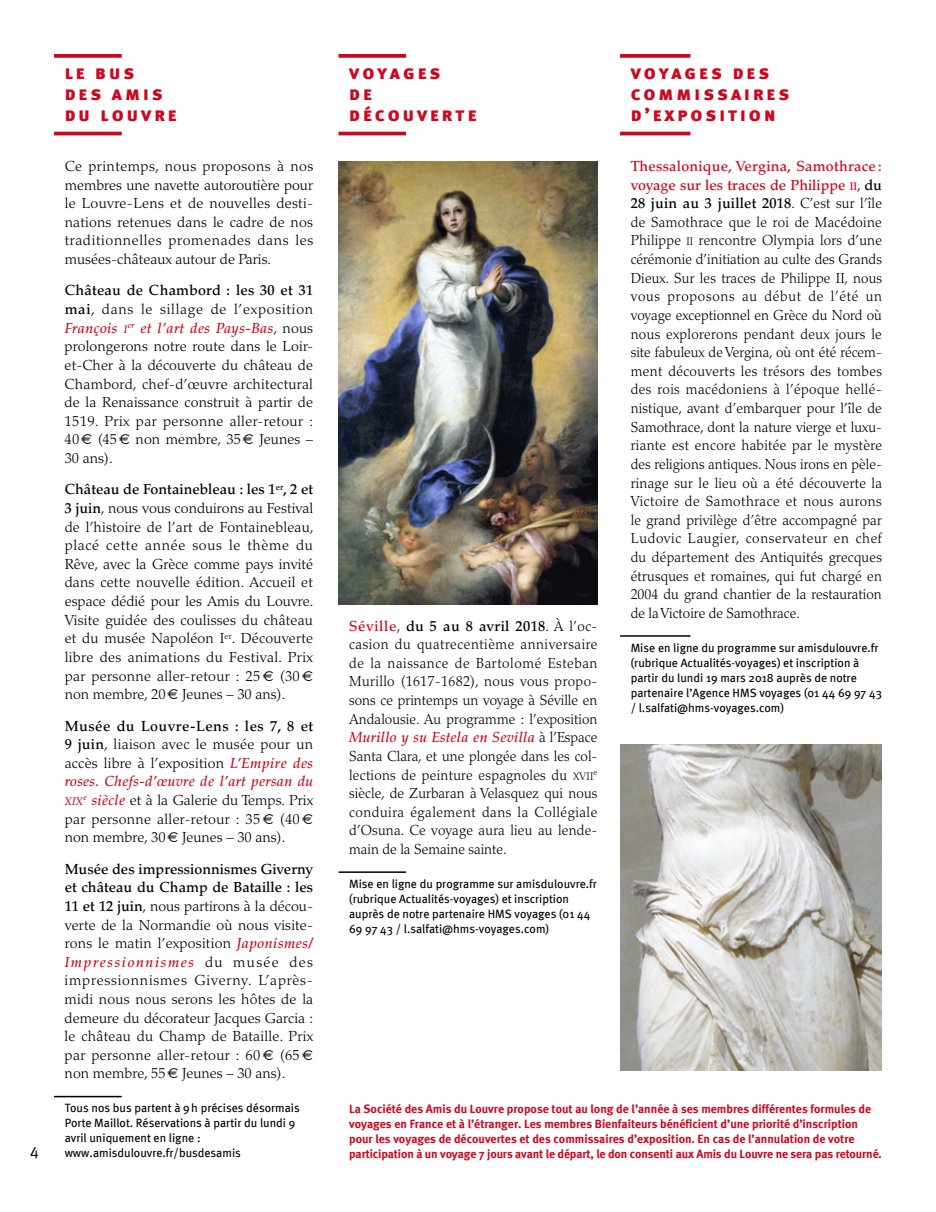
<style>
.page{position:relative;width:936px;height:1212px;background:#fff}
.page>*{position:absolute;margin:0;border:0;box-sizing:border-box;transform-origin:0 0}
.t1{font:18.75px/21px "Meta Black Caps";letter-spacing:.16em;color:#cd071e}
.t2{font:16.5px "Meta Offc Norm";color:#000}
.t3{font:300 14.55px/18.6px "Palatino LT Std";letter-spacing:.005em;color:#000;text-align:justify}
.t4{font:300 14.55px/18.6px "Palatino LT Std";letter-spacing:.005em;color:#000;text-align:justify;scale:.95 1}
.t5{font:12px/15px "Meta";color:#000}
.t6{font:700 12px/15px "Meta";color:#cc071e}
.s1{font-weight:500}
.s2{font-weight:500;font-style:italic;color:#cc071e}
.s3{font-weight:500;font-style:italic;font-size:10.95px;color:#cc071e}
.s4{font-family:"Euro Sans";font-weight:400}
.s5{font-weight:500;color:#cc071e}
.s6{font-weight:500;font-size:10.95px;color:#cc071e}
.s7{font-size:10.95px}
</style>
<div class="page">
<svg style="left:338px;top:54px;width:68px;height:4px"></svg>
<hr style="left:338px;top:132px;width:68px;height:3px;background:#cd071e">
<hr style="left:338px;top:871px;width:68px;height:2px;background:#000">
<svg style="left:620px;top:54px;width:70px;height:4px"></svg>
<hr style="left:620px;top:132px;width:70px;height:3px;background:#cd071e">
<hr style="left:620px;top:635px;width:70px;height:2px;background:#000">
<img style="left:338px;top:161px;width:259px;height:444px">
<svg style="left:54px;top:54px;width:68px;height:4px"></svg>
<hr style="left:54px;top:132px;width:68px;height:3px;background:#cd071e">
<hr style="left:54px;top:1096px;width:68px;height:1px;background:#000">
<img style="left:620px;top:745px;width:261px;height:325px">
<p class="t2" style="left:30px;top:1143px;width:11px">4</p>
<p class="t1" style="left:65px;top:62px;width:113px">le bus<br>des amis du louvre</p>
<p class="t3" style="left:65px;top:157px;width:250px">Ce printemps, nous proposons à nos membres une navette autoroutière pour le Louvre-Lens et de nouvelles desti&shy;nations retenues dans le cadre de nos traditionnelles promenades dans les musées-châteaux autour de Paris.</p>
<p class="t3" style="left:65px;top:281px;width:250px"><span class="s1">Château de Chambord : les 30 et 31 mai</span>, dans le sillage de l’exposition <span class="s2">François</span> <span class="s3">i</span><sup>er</sup> <span class="s2">et l’art des Pays-Bas</span>, nous prolongerons notre route dans le Loir&shy;et-Cher à la découverte du château de Chambord, chef-d’œuvre architectural de la Renaissance construit à partir de 1519. Prix par personne aller-retour :<br>40<span class="s4">E</span> (45<span class="s4">E</span> non membre, 35<span class="s4">E</span> Jeunes – 30 ans).</p>
<p class="t3" style="left:65px;top:480px;width:250px"><span class="s1">Château de Fontainebleau : les 1</span><sup>er</sup><span class="s1">, 2 et 3 juin</span>, nous vous conduirons au Festival de l’histoire de l’art de Fontainebleau, placé cette année sous le thème du Rêve, avec la Grèce comme pays invité dans cette nouvelle édition. Accueil et espace dédié pour les Amis du Louvre.<br>Visite guidée des coulisses du château et du musée Napoléon I<sup>er</sup>. Découverte libre des animations du Festival. Prix par personne aller-retour : 25 <span class="s4">E</span> (30 <span class="s4">E </span>non membre, 20<span class="s4">E</span> Jeunes – 30 ans).</p>
<p class="t3" style="left:65px;top:716px;width:250px"><span class="s1">Musée du Louvre-Lens : les 7, 8 et 9 juin</span>, liaison avec le musée pour un accès libre à l’exposition <span class="s2">L’Empire des roses. Chefs-d’œuvre de l’art persan du </span><span class="s3">xix</span><sup>e</sup> <span class="s2">siècle</span> et à la Galerie du Temps. Prix par personne aller-retour : 35 <span class="s4">E</span> (40 <span class="s4">E </span>non membre, 30<span class="s4">E</span> Jeunes – 30 ans).</p>
<p class="t3" style="left:65px;top:860px;width:250px"><span class="s1">Musée des impressionnismes Giverny et château du Champ de Bataille : les 11 et 12 juin</span>, nous partirons à la décou&shy;verte de la Normandie où nous visite&shy;rons le matin l’exposition <span class="s2">Japonismes/ Impressionnismes</span> du musée des impressionnismes Giverny. L’après&shy;midi nous nous serons les hôtes de la demeure du décorateur Jacques Garcia : le château du Champ de Bataille. Prix par personne aller-retour : 60 <span class="s4">E</span> (65 <span class="s4">E </span>non membre, 55<span class="s4">E</span> Jeunes – 30 ans).</p>
<p class="t5" style="left:65px;top:1100px;width:237px">Tous nos bus partent à 9h précises désormais Porte Maillot. Réservations à partir du lundi 9 avril uniquement en ligne : www.amisdulouvre.fr/busdesamis</p>
<p class="t6" style="left:349px;top:1101px;width:534px">La Société des Amis du Louvre propose tout au long de l’année à ses membres différentes formules de voyages en France et à l’étranger. Les membres Bienfaiteurs bénéficient d’une priorité d’inscription pour les voyages de découvertes et des commissaires d’exposition. En cas de l’annulation de votre participation à un voyage 7 jours avant le départ, le don consenti aux Amis du Louvre ne sera pas retourné.</p>
<p class="t1" style="left:349px;top:62px;width:129px">voyages<br>de découverte</p>
<p class="t1" style="left:630px;top:62px;width:160px">voyages des commissaires d’exposition</p>
<p class="t4" style="left:630px;top:157px;width:266px"><span class="s5">Thessalonique, Vergina, Samothrace : voyage sur les traces de Philippe</span> <span class="s6">ii</span>, <span class="s1">du 28 juin au 3 juillet 2018</span>. C’est sur l’île de Samothrace que le roi de Macédoine Philippe <span class="s7">ii</span> rencontre Olympia lors d’une cérémonie d’initiation au culte des Grands Dieux. Sur les traces de Philippe II, nous vous proposons au début de l’été un voyage exceptionnel en Grèce du Nord où nous explorerons pendant deux jours le site fabuleux de Vergina, où ont été récem&shy;ment découverts les trésors des tombes des rois macédoniens à l’époque hellé&shy;nistique, avant d’embarquer pour l’île de Samothrace, dont la nature vierge et luxu&shy;riante est encore habitée par le mystère des religions antiques. Nous irons en pèle&shy;rinage sur le lieu où a été découverte la Victoire de Samothrace et nous aurons le grand privilège d’être accompagné par Ludovic Laugier, conservateur en chef du département des Antiquités grecques étrusques et romaines, qui fut chargé en 2004 du grand chantier de la restauration de la Victoire de Samothrace.</p>
<p class="t5" style="left:630px;top:640px;width:253px">Mise en ligne du programme sur amisdulouvre.fr (rubrique Actualités-voyages) et inscription à partir du lundi 19 mars 2018 auprès de notre partenaire l’Agence HMS voyages (01 44 69 97 43 / l.salfati@hms-voyages.com)</p>
<p class="t4" style="left:349px;top:617px;width:263px"><span class="s5">Séville</span>, <span class="s1">du 5 au 8 avril 2018</span>. À l’oc&shy;casion du quatrecentième anniversaire de la naissance de Bartolomé Esteban Murillo (1617-1682), nous vous propo&shy;sons ce printemps un voyage à Séville en Andalousie. Au programme : l’exposition <span class="s2">Murillo y su Estela en Sevilla</span> à l’Espace Santa Clara, et une plongée dans les col&shy;lections de peinture espagnoles du <span class="s7">xvii</span><sup>e </sup>siècle, de Zurbaran à Velasquez qui nous conduira également dans la Collégiale d’Osuna. Ce voyage aura lieu au lende&shy;main de la Semaine sainte.</p>
<p class="t5" style="left:349px;top:876px;width:249px">Mise en ligne du programme sur amisdulouvre.fr (rubrique Actualités-voyages) et inscription auprès de notre partenaire HMS voyages (01 44<br>69 97 43 / l.salfati@hms-voyages.com)</p>
</div>
